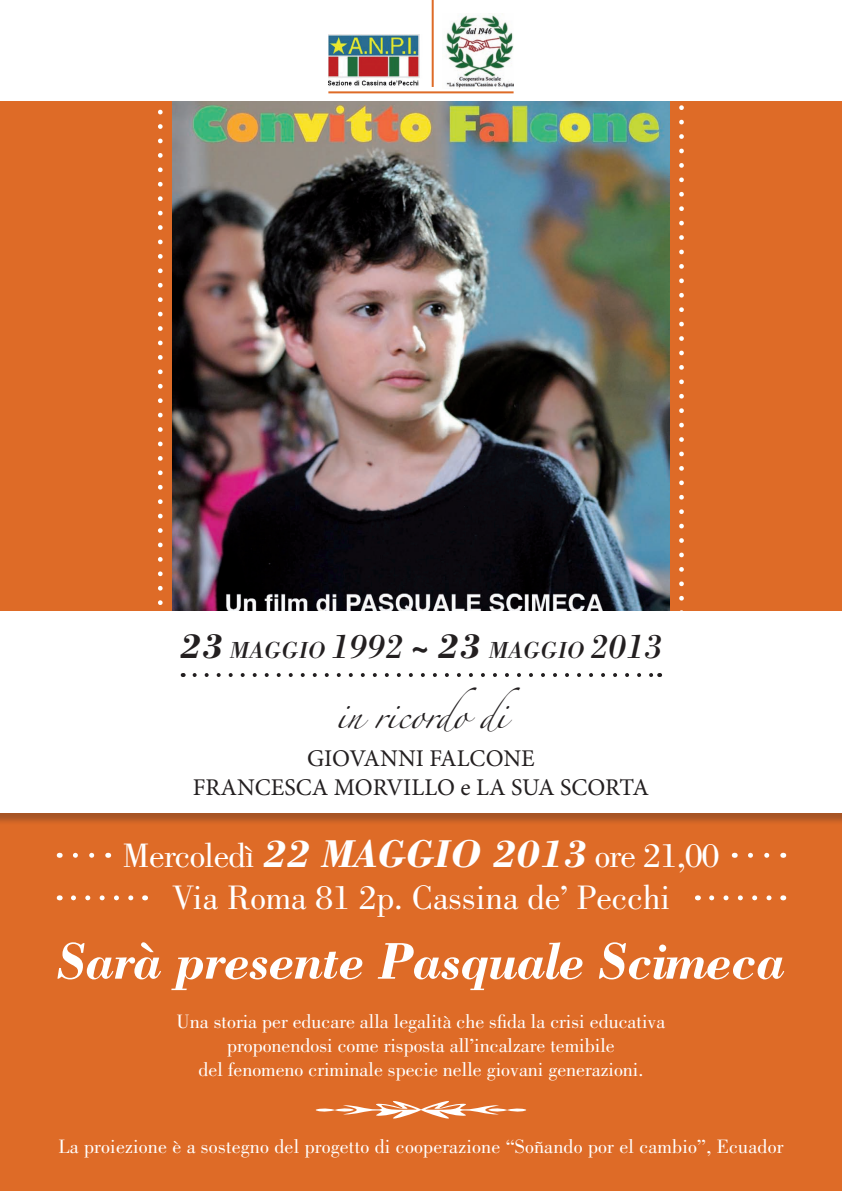
<style>
.page{position:relative;width:842px;height:1191px;background:#de6b27}
.page>*{position:absolute;margin:0;border:0;box-sizing:border-box;transform-origin:0 0}
.t1{font:italic 700 53.2px "Bodoni Std";letter-spacing:-.025em;color:#fff}
.t2{font:35px "Bodoni Std";letter-spacing:-.02em;color:#fff}
.t3{font:35px "Bodoni Std";color:#fff}
.t4{font:24px "Minion Pro";color:#231f20}
.t5{font:italic 24px "Bodoni Std";color:#231f20}
.t6{font:24px "Zapfino";color:#231f20}
.t7{font:20px "Bodoni Std";color:#fff}
.s1{font-weight:700;font-size:36px}
.s2{font-size:36px}
.s3{font-family:"Bodoni Std Poster";font-size:32px}
.s4{font-weight:700;font-style:italic;font-size:40px}
</style>
<div class="page">
<svg style="left:316px;top:1101px;width:210px;height:18px"></svg>
<img style="left:173px;top:100px;width:496px;height:512px">
<svg style="left:158px;top:100px;width:5px;height:512px"></svg>
<svg style="left:679px;top:100px;width:5px;height:512px"></svg>
<div style="left:0;top:613px;width:842px;height:212px;background:#231f20;opacity:.3"></div>
<div style="left:0;top:612px;width:842px;height:201px;background:#fff"></div>
<svg style="left:195px;top:673px;width:458px;height:4px"></svg>
<svg style="left:75px;top:852px;width:20px;height:5px"></svg>
<svg style="left:750px;top:852px;width:20px;height:5px"></svg>
<svg style="left:73px;top:895px;width:61px;height:5px"></svg>
<svg style="left:712px;top:895px;width:60px;height:5px"></svg>
<div style="left:0;top:0;width:842px;height:100px;background:#fff"></div>
<img style="left:328px;top:34px;width:92px;height:52px">
<img style="left:446px;top:13px;width:68px;height:75px">
<hr style="left:432px;top:0;width:2px;height:87px;background:#de6b27">
<hr style="left:328px;top:91px;width:186px;height:2px;background:#de6b27">
<p class="t5" style="left:179px;top:636px;width:485px"><span class="s1">23</span> MAGGIO <span class="s2">1992</span> <span class="s3">~</span> <span class="s1">23</span> MAGGIO <span class="s2">2013</span></p>
<p class="t6" style="left:336px;top:705px;width:186px">in ricordo di</p>
<p class="t4" style="left:307px;top:744px;width:229px">GIOVANNI FALCONE</p>
<p class="t4" style="left:193px;top:773px;width:458px">FRANCESCA MORVILLO e LA SUA SCORTA</p>
<p class="t2" style="left:123px;top:836px;width:598px">Mercoledì <span class="s4">22 MAGGIO 2013</span> ore 21,00</p>
<p class="t3" style="left:172px;top:878px;width:500px">Via Roma 81 2p. Cassina de’ Pecchi</p>
<p class="t1" style="left:57px;top:928px;width:730px">Sarà presente Pasquale Scimeca</p>
<p class="t7" style="left:177px;top:1010px;width:490px">Una storia per educare alla legalità che sfida la crisi educativa</p>
<p class="t7" style="left:227px;top:1034px;width:389px">proponendosi come risposta all’incalzare temibile</p>
<p class="t7" style="left:199px;top:1058px;width:446px">del fenomeno criminale specie nelle giovani generazioni.</p>
<p class="t7" style="left:59px;top:1134px;width:726px">La proiezione è a sostegno del progetto di cooperazione “Soñando por el cambio”, Ecuador</p>
</div>
